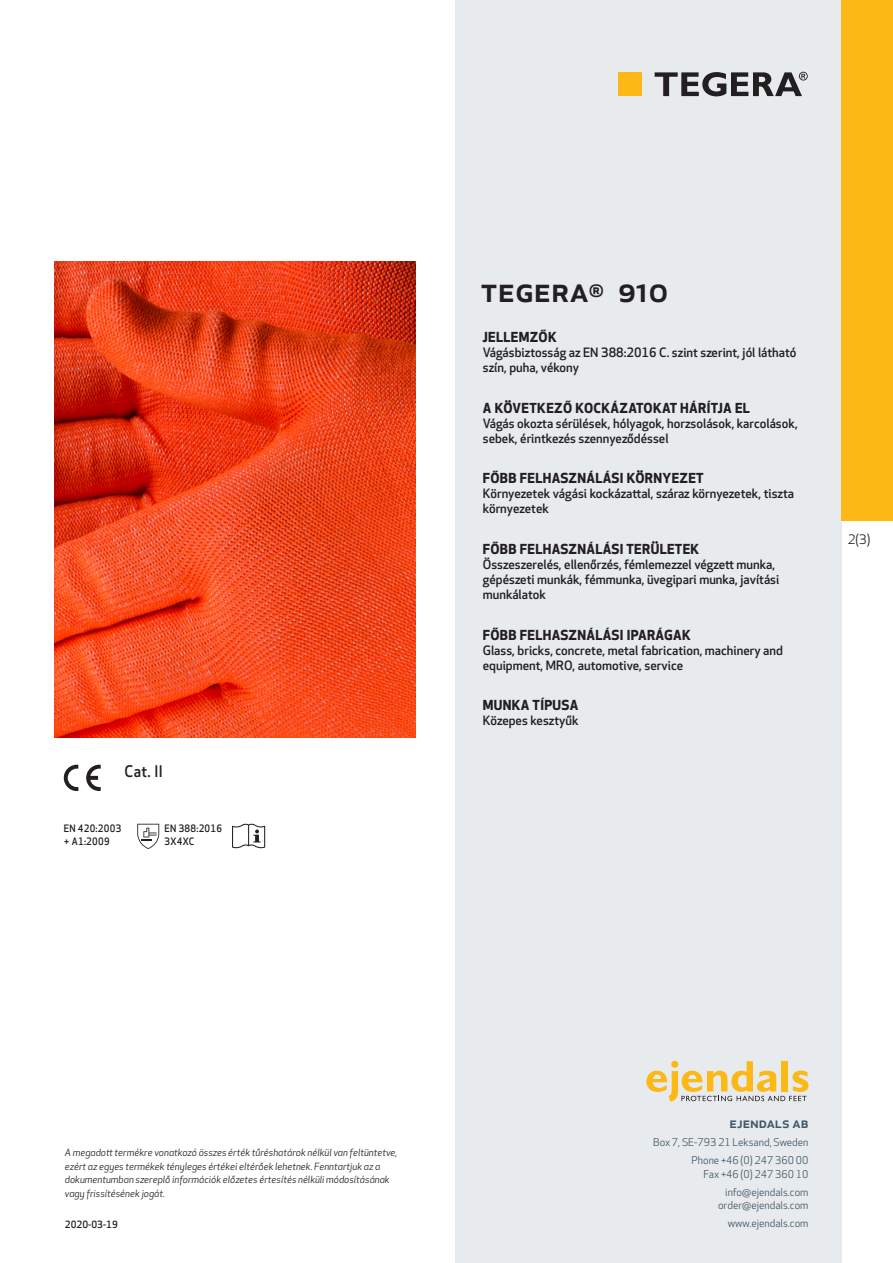
<style>
.page{position:relative;width:893px;height:1263px;background:#fff}
.page>*{position:absolute;margin:0;border:0;box-sizing:border-box;transform-origin:0 0}
.prodname{font:500 34.5px "Apex New";color:#231f20}
.Artikel{font:500 15.6px "Apex New";color:#231f20;scale:.95 1}
.t1{font:500 15px "Apex New";color:#405968}
.Funktion_body{font:700 13.5px "Apex New";letter-spacing:.025em;color:#231f20}
.t2{font:12.75px "Apex New";color:#231f20}
.Funktion_body-2{font:500 12.6px/15px "Apex New";color:#231f20}
.t3{font:10.5px/18px "Apex New";color:#405968;text-align:right}
.Artikel-2{font:500 10.05px/13.5px "Apex New";letter-spacing:.025em;color:#231f20;scale:.95 1}
.t4{font:italic 9.75px/13.5px "Apex New";color:#231f20}
.Sidfot_datum{font:500 9.75px "Apex New";color:#231f20}
</style>
<div class="page">
<div style="left:455px;top:0;width:387px;height:1263px;background:#e8ebee"></div>
<svg style="left:646px;top:1061px;width:162px;height:40px"></svg>
<div style="left:842px;top:0;width:51px;height:520px;background:#fcb814"></div>
<div style="left:618px;top:72px;width:24px;height:24px;background:#fcb814"></div>
<svg style="left:655px;top:72px;width:153px;height:24px"></svg>
<svg style="left:86px;top:765px;width:15px;height:26px"></svg>
<svg style="left:64px;top:765px;width:14px;height:26px"></svg>
<svg style="left:137px;top:824px;width:22px;height:25px"></svg>
<svg style="left:232px;top:824px;width:33px;height:24px"></svg>
<img style="left:54px;top:261px;width:361px;height:477px">
<p class="Artikel" style="left:125px;top:761px;width:42px">Cat. II</p>
<p class="Artikel-2" style="left:64px;top:821px;width:62px">EN 420:2003 + A1:2009</p>
<p class="Artikel-2" style="left:165px;top:821px;width:62px">EN 388:2016<br>3X4XC</p>
<p class="prodname" style="left:480px;top:266px;width:189px">TEGERA<sup>®</sup> 910</p>
<p class="Funktion_body" style="left:483px;top:327px;width:75px">JELLEMZŐK</p>
<p class="Funktion_body-2" style="left:483px;top:345px;width:315px">Vágásbiztosság az EN 388:2016 C. szint szerint, jól látható szín, puha, vékony</p>
<p class="Funktion_body" style="left:483px;top:398px;width:269px">A KÖVETKEZŐ KOCKÁZATOKAT HÁRÍTJA EL</p>
<p class="Funktion_body-2" style="left:483px;top:415px;width:316px">Vágás okozta sérülések, hólyagok, horzsolások, karcolások, sebek, érintkezés szennyeződéssel</p>
<p class="Funktion_body" style="left:483px;top:468px;width:222px">FŐBB FELHASZNÁLÁSI KÖRNYEZET</p>
<p class="Funktion_body-2" style="left:483px;top:486px;width:313px">Környezetek vágási kockázattal, száraz környezetek, tiszta környezetek</p>
<p class="Funktion_body" style="left:483px;top:539px;width:218px">FŐBB FELHASZNÁLÁSI TERÜLETEK</p>
<p class="Funktion_body-2" style="left:483px;top:556px;width:298px">Összeszerelés, ellenőrzés, fémlemezzel végzett munka, gépészeti munkák, fémmunka, üvegipari munka, javítási munkálatok</p>
<p class="Funktion_body" style="left:483px;top:625px;width:209px">FŐBB FELHASZNÁLÁSI IPARÁGAK</p>
<p class="Funktion_body-2" style="left:483px;top:642px;width:301px">Glass, bricks, concrete, metal fabrication, machinery and equipment, MRO, automotive, service</p>
<p class="Funktion_body" style="left:483px;top:695px;width:97px">MUNKA TÍPUSA</p>
<p class="Funktion_body-2" style="left:483px;top:713px;width:97px">Közepes kesztyűk</p>
<p class="t2" style="left:848px;top:531px;width:24px">2(3)</p>
<p class="t4" style="left:65px;top:1146px;width:334px">A megadott termékre vonatkozó összes érték tűréshatárok nélkül van feltüntetve, ezért az egyes termékek tényleges értékei eltérőek lehetnek. Fenntartjuk az a dokumentumban szereplő információk előzetes értesítés nélküli módosításának vagy frissítésének jogát.</p>
<p class="Sidfot_datum" style="left:65px;top:1218px;width:54px">2020-03-19</p>
<p class="t1" style="left:729px;top:1113px;width:80px">ejendals ab</p>
<p class="t3" style="left:653px;top:1133px;width:157px">Box 7, SE-793 21 Leksand, Sweden<br>Phone +46 (0) 247 360 00</p>
<p class="t3" style="left:703px;top:1165px;width:107px">Fax +46 (0) 247 360 10 info@ejendals.com</p>
<p class="t3" style="left:718px;top:1196px;width:92px">order@ejendals.com</p>
<p class="t3" style="left:728px;top:1215px;width:82px">www.ejendals.com</p>
</div>
